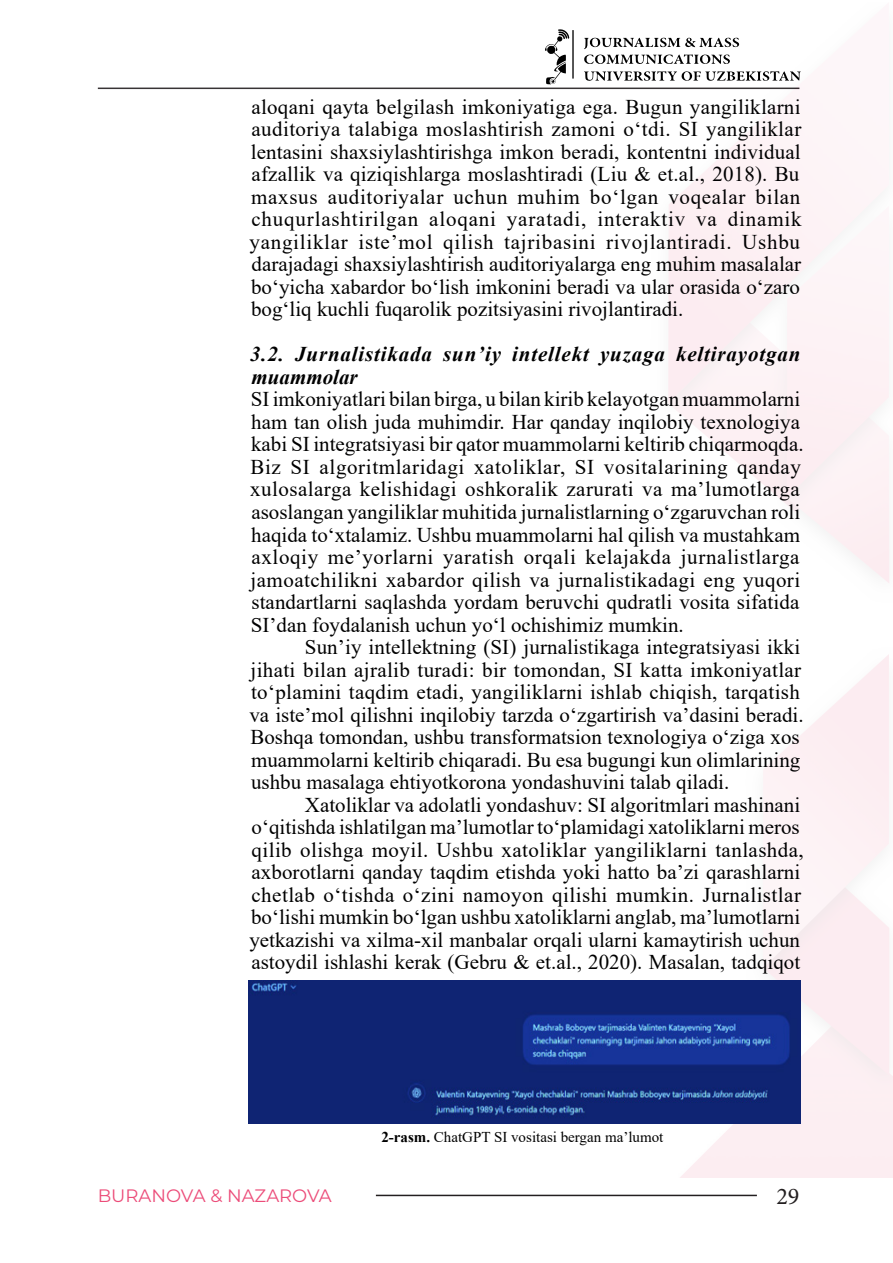
<style>
.page{position:relative;width:893px;height:1263px;background:#fff}
.page>*{position:absolute;margin:0;border:0;box-sizing:border-box;transform-origin:0 0}
.t1{font:24px "Minion Pro";color:#231f20}
.Стиль_абзаца_1{font:21px/22.5px "Times New Roman";color:#000001}
.Стиль_абзаца_1-2{font:italic 700 21px/22.5px "Times New Roman";letter-spacing:.04em;color:#000001}
.t2{font:18px "Montserrat";color:#ec4c79}
.Загаловка{font:15px "Times New Roman";color:#000001}
.s1{font-weight:700}
</style>
<div class="page">
<hr style="left:376px;top:1195px;width:381px;height:1px;background:#231f20">
<img style="left:97px;top:44px;width:796px;height:1133px">
<svg style="left:545px;top:29px;width:29px;height:55px"></svg>
<svg style="left:584px;top:37px;width:155px;height:28px"></svg>
<svg style="left:584px;top:71px;width:216px;height:10px"></svg>
<img style="left:248px;top:981px;width:552px;height:143px">
<p class="Стиль_абзаца_1" style="left:249px;top:95px;width:554px;text-align:justify">aloqani qayta belgilash imkoniyatiga ega. Bugun yangiliklarni auditoriya talabiga moslashtirish zamoni o‘tdi. SI yangiliklar lentasini shaxsiylashtirishga imkon beradi, kontentni individual afzallik va qiziqishlarga moslashtiradi (Liu &amp; et.al., 2018). Bu maxsus auditoriyalar uchun muhim bo‘lgan voqealar bilan chuqurlashtirilgan aloqani yaratadi, interaktiv va dinamik yangiliklar iste’mol qilish tajribasini rivojlantiradi. Ushbu darajadagi shaxsiylashtirish auditoriyalarga eng muhim masalalar bo‘yicha xabardor bo‘lish imkonini beradi va ular orasida o‘zaro bog‘liq kuchli fuqarolik pozitsiyasini rivojlantiradi.</p>
<p class="Стиль_абзаца_1-2" style="left:250px;top:343px;width:552px">3.2. Jurnalistikada sun’iy intellekt yuzaga keltirayotgan muammolar</p>
<p class="Стиль_абзаца_1" style="left:250px;top:387px;width:555px">SI imkoniyatlari bilan birga, u bilan kirib kelayotgan muammolarni ham tan olish juda muhimdir. Har qanday inqilobiy texnologiya kabi SI integratsiyasi bir qator muammolarni keltirib chiqarmoqda.<br>Biz SI algoritmlaridagi xatoliklar, SI vositalarining qanday xulosalarga kelishidagi oshkoralik zarurati va ma’lumotlarga asoslangan yangiliklar muhitida jurnalistlarning o‘zgaruvchan roli haqida to‘xtalamiz. Ushbu muammolarni hal qilish va mustahkam axloqiy me’yorlarni yaratish orqali kelajakda jurnalistlarga jamoatchilikni xabardor qilish va jurnalistikadagi eng yuqori standartlarni saqlashda yordam beruvchi qudratli vosita sifatida SI’dan foydalanish uchun yo‘l ochishimiz mumkin.</p>
<p class="Стиль_абзаца_1" style="left:249px;top:635px;width:556px;text-indent:56px">Sun’iy intellektning (SI) jurnalistikaga integratsiyasi ikki jihati bilan ajralib turadi: bir tomondan, SI katta imkoniyatlar to‘plamini taqdim etadi, yangiliklarni ishlab chiqish, tarqatish va iste’mol qilishni inqilobiy tarzda o‘zgartirish va’dasini beradi.<br>Boshqa tomondan, ushbu transformatsion texnologiya o‘ziga xos muammolarni keltirib chiqaradi. Bu esa bugungi kun olimlarining ushbu masalaga ehtiyotkorona yondashuvini talab qiladi.</p>
<p class="Стиль_абзаца_1" style="left:249px;top:792px;width:556px;text-indent:55px">Xatoliklar va adolatli yondashuv: SI algoritmlari mashinani o‘qitishda ishlatilgan ma’lumotlar to‘plamidagi xatoliklarni meros qilib olishga moyil. Ushbu xatoliklar yangiliklarni tanlashda, axborotlarni qanday taqdim etishda yoki hatto ba’zi qarashlarni chetlab o‘tishda o‘zini namoyon qilishi mumkin. Jurnalistlar bo‘lishi mumkin bo‘lgan ushbu xatoliklarni anglab, ma’lumotlarni yetkazishi va xilma-xil manbalar orqali ularni kamaytirish uchun astoydil ishlashi kerak (Gebru &amp; et.al., 2020). Masalan, tadqiqot</p>
<p class="Загаловка" style="left:381px;top:1127px;width:283px"><span class="s1">2-rasm.</span> ChatGPT SI vositasi bergan ma’lumot</p>
<p class="t2" style="left:98px;top:1183px;width:236px">BURANOVA &amp; NAZAROVA</p>
<p class="t1" style="left:776px;top:1180px;width:25px">29</p>
</div>
